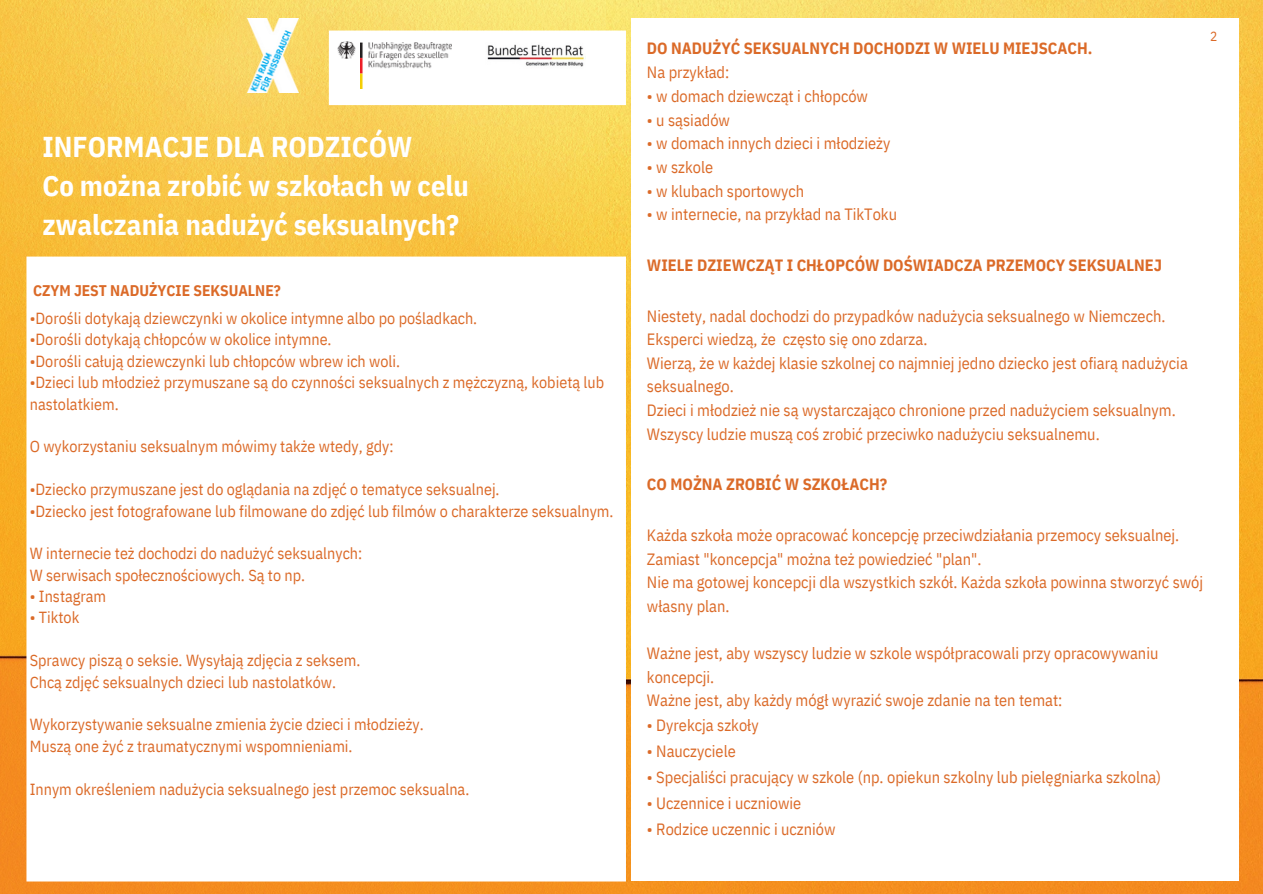
<style>
.page{position:relative;width:1263px;height:894px;background:#fff}
.page>*{position:absolute;margin:0;border:0;box-sizing:border-box;transform-origin:0 0}
.t1{font:700 28.65px/39.3px "IBM Plex Sans Cond";color:#fff}
.t2{font:16.35px/23.5px "IBM Plex Sans Cond";color:#db6a28}
.t3{font:700 16.35px "IBM Plex Sans Cond";color:#db6a28}
.t4{font:16.05px/21.3px "IBM Plex Sans Cond";color:#db6a28}
.t5{font:700 15.45px "IBM Plex Sans Cond";color:#db6a28}
.t6{font:13.35px "IBM Plex Sans Cond";color:#db6a28}
</style>
<div class="page">
<img style="left:0;top:0;width:606px;height:893px">
<img style="left:606px;top:0;width:657px;height:893px">
<svg style="left:26px;top:31px;width:600px;height:850px"></svg>
<img style="left:338px;top:42px;width:18px;height:17px">
<img style="left:360px;top:42px;width:91px;height:46px">
<img style="left:248px;top:18px;width:50px;height:75px">
<img style="left:485px;top:42px;width:100px;height:26px">
<div style="left:631px;top:18px;width:608px;height:862px;background:#fff"></div>
<p class="t1" style="left:42px;top:126px;width:372px">INFORMACJE DLA RODZICÓW</p>
<p class="t1" style="left:42px;top:165px;width:428px">Co można zrobić w szkołach w celu zwalczania nadużyć seksualnych?</p>
<p class="t5" style="left:33px;top:280px;width:249px">CZYM JEST NADUŻYCIE SEKSUALNE?</p>
<p class="t4" style="left:30px;top:307px;width:449px">•Dorośli dotykają dziewczynki w okolice intymne albo po pośladkach.</p>
<p class="t4" style="left:30px;top:328px;width:303px">•Dorośli dotykają chłopców w okolice intymne.</p>
<p class="t4" style="left:30px;top:350px;width:372px">•Dorośli całują dziewczynki lub chłopców wbrew ich woli.</p>
<p class="t4" style="left:30px;top:371px;width:576px">•Dzieci lub młodzież przymuszane są do czynności seksualnych z mężczyzną, kobietą lub nastolatkiem.</p>
<p class="t4" style="left:30px;top:435px;width:365px">O wykorzystaniu seksualnym mówimy także wtedy, gdy:</p>
<p class="t4" style="left:30px;top:478px;width:471px">•Dziecko przymuszane jest do oglądania na zdjęć o tematyce seksualnej.</p>
<p class="t4" style="left:30px;top:499px;width:585px">•Dziecko jest fotografowane lub filmowane do zdjęć lub filmów o charakterze seksualnym.</p>
<p class="t4" style="left:30px;top:542px;width:334px">W internecie też dochodzi do nadużyć seksualnych:</p>
<p class="t4" style="left:30px;top:564px;width:277px">W serwisach społecznościowych. Są to np.</p>
<p class="t4" style="left:30px;top:585px;width:78px">• Instagram</p>
<p class="t4" style="left:30px;top:606px;width:51px">• Tiktok</p>
<p class="t4" style="left:30px;top:649px;width:332px">Sprawcy piszą o seksie. Wysyłają zdjęcia z seksem.</p>
<p class="t4" style="left:30px;top:670px;width:308px">Chcą zdjęć seksualnych dzieci lub nastolatków.</p>
<p class="t4" style="left:30px;top:713px;width:395px">Wykorzystywanie seksualne zmienia życie dzieci i młodzieży.</p>
<p class="t4" style="left:30px;top:734px;width:324px">Muszą one żyć z traumatycznymi wspomnieniami.</p>
<p class="t4" style="left:30px;top:777px;width:441px">Innym określeniem nadużycia seksualnego jest przemoc seksualna.</p>
<p class="t3" style="left:647px;top:37px;width:447px">DO NADUŻYĆ SEKSUALNYCH DOCHODZI W WIELU MIEJSCACH.</p>
<p class="t2" style="left:647px;top:60px;width:84px">Na przykład:</p>
<p class="t2" style="left:647px;top:84px;width:223px">• w domach dziewcząt i chłopców</p>
<p class="t2" style="left:647px;top:108px;width:85px">• u sąsiadów</p>
<p class="t2" style="left:647px;top:131px;width:245px">• w domach innych dzieci i młodzieży</p>
<p class="t2" style="left:647px;top:155px;width:68px">• w szkole</p>
<p class="t2" style="left:647px;top:178px;width:159px">• w klubach sportowych</p>
<p class="t2" style="left:647px;top:202px;width:252px">• w internecie, na przykład na TikToku</p>
<p class="t3" style="left:647px;top:254px;width:517px">WIELE DZIEWCZĄT I CHŁOPCÓW DOŚWIADCZA PRZEMOCY SEKSUALNEJ</p>
<p class="t2" style="left:647px;top:303px;width:520px">Niestety, nadal dochodzi do przypadków nadużycia seksualnego w Niemczech.<br>Eksperci wiedzą, że często się ono zdarza.</p>
<p class="t2" style="left:647px;top:351px;width:542px">Wierzą, że w każdej klasie szkolnej co najmniej jedno dziecko jest ofiarą nadużycia seksualnego.</p>
<p class="t2" style="left:647px;top:398px;width:530px">Dzieci i młodzież nie są wystarczająco chronione przed nadużyciem seksualnym.</p>
<p class="t2" style="left:647px;top:421px;width:454px">Wszyscy ludzie muszą coś zrobić przeciwko nadużyciu seksualnemu.</p>
<p class="t3" style="left:647px;top:473px;width:242px">CO MOŻNA ZROBIĆ W SZKOŁACH?</p>
<p class="t2" style="left:647px;top:523px;width:534px">Każda szkoła może opracować koncepcję przeciwdziałania przemocy seksualnej.<br>Zamiast "koncepcja" można też powiedzieć "plan".</p>
<p class="t2" style="left:647px;top:570px;width:558px">Nie ma gotowej koncepcji dla wszystkich szkół. Każda szkoła powinna stworzyć swój własny plan.</p>
<p class="t2" style="left:647px;top:641px;width:513px">Ważne jest, aby wszyscy ludzie w szkole współpracowali przy opracowywaniu koncepcji.</p>
<p class="t2" style="left:647px;top:688px;width:417px">Ważne jest, aby każdy mógł wyrazić swoje zdanie na ten temat:</p>
<p class="t2" style="left:647px;top:713px;width:113px">• Dyrekcja szkoły</p>
<p class="t2" style="left:647px;top:739px;width:90px">• Nauczyciele</p>
<p class="t2" style="left:647px;top:764px;width:516px">• Specjaliści pracujący w szkole (np. opiekun szkolny lub pielęgniarka szkolna)</p>
<p class="t2" style="left:647px;top:790px;width:156px">• Uczennice i uczniowie</p>
<p class="t2" style="left:647px;top:816px;width:190px">• Rodzice uczennic i uczniów</p>
<p class="t6" style="left:1210px;top:28px;width:9px">2</p>
</div>
